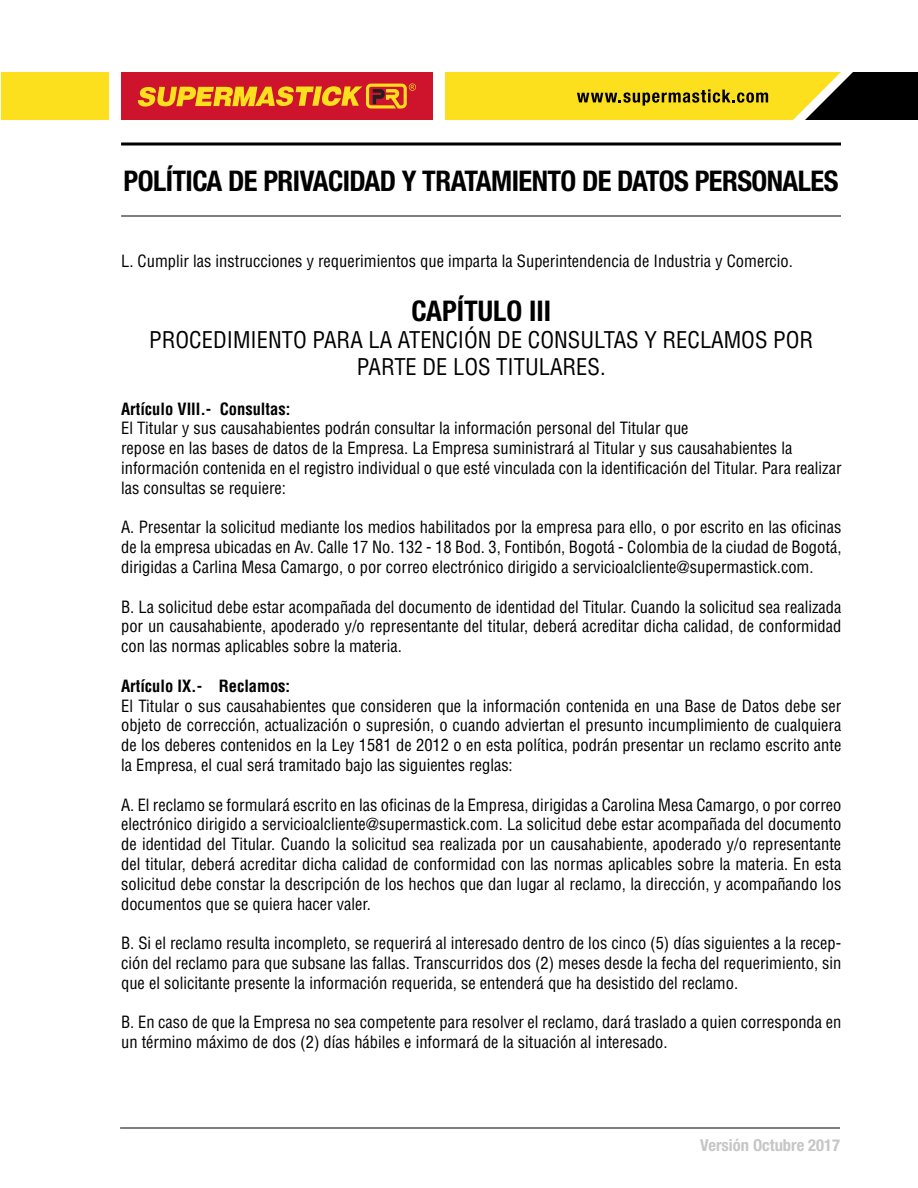
<style>
.page{position:relative;width:918px;height:1188px;background:#fff}
.page>*{position:absolute;margin:0;border:0;box-sizing:border-box;transform-origin:0 0}
.t1{font:700 condensed 28.5px "Helvetica Neue LT Std";letter-spacing:-.02em;color:#000}
.t2{font:700 condensed 28.5px "Helvetica Neue LT Std";color:#000}
.t3{font:condensed 22.5px/27px "Helvetica LT Std";color:#000;text-align:center}
.t4{font:condensed 16.5px/19.8px "Helvetica LT Std";color:#000;text-align:justify}
.t5{font:700 condensed 16.5px "Helvetica LT Std";color:#000}
.t6{font:700 condensed 16.5px "Helvetica Neue LT Std";color:#c6c6c6}
</style>
<div class="page">
<hr style="left:121px;top:216px;width:720px;height:1px;background:#000">
<hr style="left:121px;top:143px;width:720px;height:3px;background:#000">
<div style="left:121px;top:72px;width:312px;height:48px;background:#ce132c"></div>
<svg style="left:138px;top:84px;width:278px;height:24px"></svg>
<div style="left:1px;top:72px;width:108px;height:48px;background:#fce01e"></div>
<svg style="left:445px;top:72px;width:473px;height:48px;background:#c1ac1c"></svg>
<hr style="left:120px;top:1128px;width:720px;height:1px;background:#000">
<h1 class="t1" style="left:124px;top:163px;width:716px">POLÍTICA DE PRIVACIDAD Y TRATAMIENTO DE DATOS PERSONALES</h1>
<p class="t4" style="left:121px;top:251px;width:673px">L. Cumplir las instrucciones y requerimientos que imparta la Superintendencia de Industria y Comercio.</p>
<h1 class="t2" style="left:411px;top:294px;width:141px">CAPÍTULO III</h1>
<h2 class="t3" style="left:149px;top:326px;width:665px">PROCEDIMIENTO PARA LA ATENCIÓN DE CONSULTAS Y RECLAMOS POR<br>PARTE DE LOS TITULARES.</h2>
<p class="t5" style="left:121px;top:398px;width:171px">Artículo VIII.- Consultas:</p>
<p class="t4" style="left:121px;top:418px;width:722px;text-align:left">El Titular y sus causahabientes podrán consultar la información personal del Titular que<br>repose en las bases de datos de la Empresa. La Empresa suministrará al Titular y sus causahabientes la información contenida en el registro individual o que esté vinculada con la identificación del Titular. Para realizar las consultas se requiere:</p>
<p class="t4" style="left:121px;top:517px;width:722px">A. Presentar la solicitud mediante los medios habilitados por la empresa para ello, o por escrito en las oficinas de la empresa ubicadas en Av. Calle 17 No. 132 - 18 Bod. 3, Fontibón, Bogotá - Colombia de la ciudad de Bogotá, dirigidas a Carlina Mesa Camargo, o por correo electrónico dirigido a servicioalcliente@supermastick.com.</p>
<p class="t4" style="left:121px;top:597px;width:722px">B. La solicitud debe estar acompañada del documento de identidad del Titular. Cuando la solicitud sea realizada por un causahabiente, apoderado y/o representante del titular, deberá acreditar dicha calidad, de conformidad con las normas aplicables sobre la materia.</p>
<p class="t5" style="left:121px;top:675px;width:171px">Artículo IX.- Reclamos:</p>
<p class="t4" style="left:121px;top:696px;width:722px">El Titular o sus causahabientes que consideren que la información contenida en una Base de Datos debe ser objeto de corrección, actualización o supresión, o cuando adviertan el presunto incumplimiento de cualquiera de los deberes contenidos en la Ley 1581 de 2012 o en esta política, podrán presentar un reclamo escrito ante la Empresa, el cual será tramitado bajo las siguientes reglas:</p>
<p class="t4" style="left:121px;top:795px;width:722px">A. El reclamo se formulará escrito en las oficinas de la Empresa, dirigidas a Carolina Mesa Camargo, o por correo electrónico dirigido a servicioalcliente@supermastick.com. La solicitud debe estar acompañada del documento de identidad del Titular. Cuando la solicitud sea realizada por un causahabiente, apoderado y/o representante del titular, deberá acreditar dicha calidad de conformidad con las normas aplicables sobre la materia. En esta solicitud debe constar la descripción de los hechos que dan lugar al reclamo, la dirección, y acompañando los documentos que se quiera hacer valer.</p>
<p class="t4" style="left:121px;top:933px;width:722px">B. Si el reclamo resulta incompleto, se requerirá al interesado dentro de los cinco (5) días siguientes a la recep&shy;ción del reclamo para que subsane las fallas. Transcurridos dos (2) meses desde la fecha del requerimiento, sin que el solicitante presente la información requerida, se entenderá que ha desistido del reclamo.</p>
<p class="t4" style="left:121px;top:1012px;width:722px">B. En caso de que la Empresa no sea competente para resolver el reclamo, dará traslado a quien corresponda en un término máximo de dos (2) días hábiles e informará de la situación al interesado.</p>
<p class="t6" style="left:700px;top:1135px;width:141px">Versión Octubre 2017</p>
</div>
